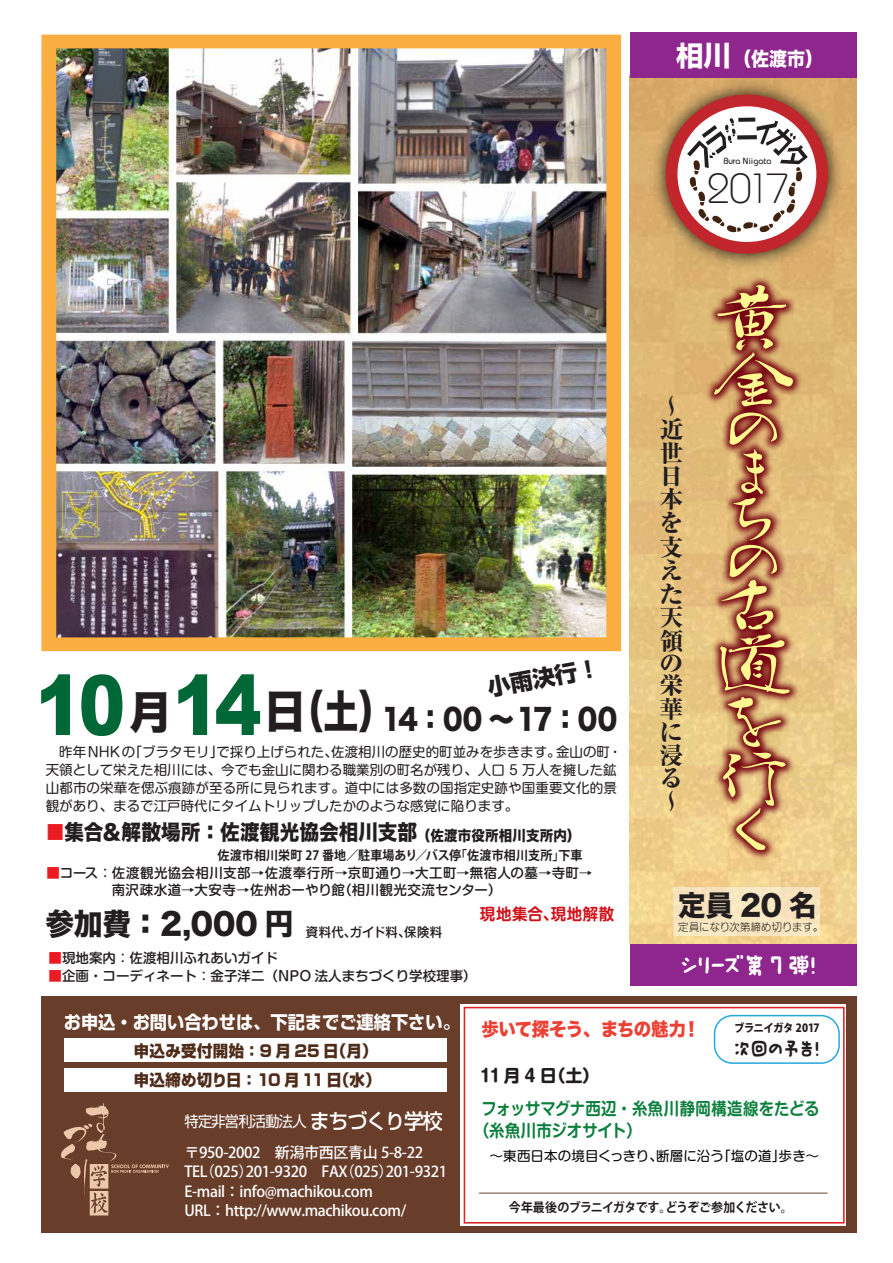
<style>
.page{position:relative;width:893px;height:1263px;background:#fff}
.page>*{position:absolute;margin:0;border:0;box-sizing:border-box;transform-origin:0 0}
.t1{font:300 59.1px/55.1px "Kazuraki SP2 N";color:#fff78f}
.t2{font:300 42.15px "Bauhaus";color:#221e1f}
.t3{font:29.85px "Hira Kaku Std N W8";color:#221e1f;scale:.96 1}
.t4{font:28.8px "Hira Kaku Std N W8";letter-spacing:-.05em;color:#221e1f;scale:.87 1}
.t5{font:28.35px "Hira Kaku Std N W8";color:#221e1f;scale:.96 1}
.t6{font:700 27.3px "Shin Go Pro";color:#fff}
.t7{font:800 24px/23.2px "Ryumin Pro";color:#221e1f}
.t8{font:24px "Elmer P Font";letter-spacing:-.08em;color:#fff;scale:.96 1}
.t9{font:800 22.65px "Shin Go Pro";color:#221e1f}
.t10{font:21px "Hira Kaku Std N W8";color:#221e1f;scale:.94 1}
.t11{font:20.25px "Elmer P Font";letter-spacing:-.1em;color:#211d1e;scale:.94 1}
.t12{font:19.2px "Hira Kaku Std N W8";color:#fff;scale:.94 1}
.t13{font:18.6px "Hira Kaku Std N W8";letter-spacing:-.025em;color:#ed4035;scale:.94 1}
.t14{font:700 18px "Shin Go Pro";color:#fff;scale:.96 1}
.t15{font:700 17.1px/22px "Shin M Go De";color:#0d803e;scale:.9 1}
.t16{font:700 17.1px "Shin M Go";color:#221e1f}
.t17{font:800 16.05px "Shin Go Pro";letter-spacing:.01em;color:#4e2c19;scale:.96 1}
.t18{font:700 16.05px "Shin M Go De";letter-spacing:.035em;color:#d1111a;scale:.96 1}
.t19{font:500 15px/19.5px "Koz Go Pro";letter-spacing:-.025em;color:#fff}
.t20{font:15px "Shin Go Pro";letter-spacing:-.05em;color:#fff;scale:.95 1}
.t21{font:13.5px/18px "Shin M Go";color:#221e1f}
.t22{font:500 13.5px/16.5px "Shin M Go";letter-spacing:.03em;color:#221e1f}
.t23{font:500 13.5px "Shin M Go";color:#221e1f}
.t24{font:13.5px "Shin M Go";letter-spacing:.005em;color:#000}
.t25{font:700 12.75px "Koz Go Pro";letter-spacing:.015em;color:#221e1f;scale:.94 1}
.t26{font:700 12.75px "Koz Go Pro";letter-spacing:-.045em;color:#211d1e;scale:.94 1}
.t27{font:500 12.75px "Shin M Go";letter-spacing:.02em;color:#221e1f;scale:.96 1}
.t28{font:800 11.25px "Koz Go Pro";letter-spacing:-.045em;color:#211d1e;scale:.94 1}
.t29{font:300 10.65px "Shin M Go";letter-spacing:.005em;color:#221e1f;scale:.96 1}
.t30{font:500 9px "Bauhaus";color:#221e1f}
.s1{font-family:"Arial";font-weight:900;font-size:83.4px;color:#006837}
.s2{font-size:44.85px}
.s3{color:#eb1b23}
.s4{font-size:14.4px}
.s5{font-weight:500;font-size:21px}
</style>
<div class="page">
<img style="left:630px;top:78px;width:226px;height:866px">
<div style="left:42px;top:996px;width:815px;height:237px;background:#683d29"></div>
<svg style="left:61px;top:1103px;width:108px;height:112px"></svg>
<div style="left:64px;top:1068px;width:382px;height:23px;background:#fff"></div>
<div style="left:64px;top:1038px;width:382px;height:24px;background:#fff"></div>
<div style="left:674px;top:887px;width:146px;height:49px;background:#f8e7c1"></div>
<div style="left:460px;top:1004px;width:386px;height:222px;background:#fff"></div>
<div style="left:464px;top:1007px;width:381px;height:216px;border:2px solid #db2324"></div>
<img style="left:643px;top:78px;width:207px;height:198px">
<svg style="left:672px;top:100px;width:150px;height:148px"></svg>
<div style="left:666px;top:95px;width:162px;height:159px;border:12px solid #c1262c;border-radius:50%"></div>
<svg style="left:687px;top:117px;width:121px;height:106px"></svg>
<div style="left:630px;top:33px;width:226px;height:45px;background:#8f268d"></div>
<div style="left:630px;top:944px;width:226px;height:42px;background:#8f268d"></div>
<img style="left:41px;top:35px;width:580px;height:616px">
<div style="left:714px;top:1015px;width:126px;height:49px;border:2px solid #25a8df;border-radius:18px"></div>
<hr style="left:479px;top:1192px;width:348px;height:2px;background:#998379">
<img style="left:652px;top:223px;width:203px;height:689px">
<h3 class="t6" style="left:676px;top:34px;width:56px">相川</h3>
<h3 class="t12" style="left:733px;top:48px;width:97px">（佐渡市）</h3>
<p class="t30" style="left:723px;top:156px;width:50px">Bura Niigata</p>
<h3 class="t9" style="left:485px;top:669px;width:115px;rotate:-10deg">小雨決行！</h3>
<h3 class="t4" style="left:35px;top:703px;width:670px"><span class="s1">10</span><span class="s2">月</span><span class="s1">14</span><span class="s2">日（土）</span>14：00 ～17：00</h3>
<p class="t21" style="left:46px;top:741px;width:578px;text-indent:14px">昨年NHKの「ブラタモリ」で採り上げられた、佐渡相川の歴史的町並みを歩きます。金山の町・天領として栄えた相川には、今でも金山に関わる職業別の町名が残り、人口 5 万人を擁した鉱山都市の栄華を偲ぶ痕跡が至る所に見られます。道中には多数の国指定史跡や国重要文化的景観があり、まるで江戸時代にタイムトリップしたかのような感覚に陥ります。</p>
<h3 class="t10" style="left:45px;top:820px;width:571px"><span class="s3">■</span>集合＆解散場所：佐渡観光協会相川支部 <span class="s4">（佐渡市役所相川支所内）</span></h3>
<p class="t25" style="left:217px;top:847px;width:390px">佐渡市相川栄町 27 番地／駐車場あり／バス停「佐渡市相川支所」下車</p>
<p class="t22" style="left:112px;top:864px;width:482px;text-indent:-66px"><span class="s3">■</span>コース：佐渡観光協会相川支部→佐渡奉行所→京町通り→大工町→無宿人の墓→寺町→南沢疎水道→大安寺→佐州おーやり館（相川観光交流センター）</p>
<h3 class="t3" style="left:45px;top:907px;width:260px">参加費：2,000 円</h3>
<p class="t18" style="left:480px;top:902px;width:141px">現地集合、現地解散</p>
<p class="t27" style="left:306px;top:923px;width:143px">資料代、ガイド料、保険料</p>
<p class="t23" style="left:49px;top:949px;width:231px"><span class="s3">■</span>現地案内：佐渡相川ふれあいガイド</p>
<p class="t23" style="left:49px;top:966px;width:430px"><span class="s3">■</span>企画・コーディネート：金子洋二（NPO 法人まちづくり学校理事）</p>
<h2 class="t2" style="left:707px;top:163px;width:84px">2017</h2>
<h3 class="t7" style="left:660px;top:393px;width:25px">〜近世日本を支えた天領の栄華に浸る〜</h3>
<h1 class="t1" style="left:723px;top:289px;width:80px;line-height:61.5px">黄金</h1>
<h1 class="t1" style="left:723px;top:405px;width:55px;line-height:46.5px">のまち</h1>
<h1 class="t1" style="left:723px;top:537px;width:55px;line-height:47.4px">の古</h1>
<h1 class="t1" style="left:723px;top:640px;width:71px">道を行く</h1>
<h3 class="t5" style="left:678px;top:889px;width:146px">定員 20 名</h3>
<p class="t29" style="left:678px;top:920px;width:152px">定員になり次第締め切ります。</p>
<h3 class="t8" style="left:680px;top:953px;width:144px">シリーズ第 7 弾！</h3>
<h3 class="t14" style="left:64px;top:1008px;width:414px">お申込・お問い合わせは、下記までご連絡下さい。</h3>
<p class="t17" style="left:134px;top:1038px;width:255px">申込み受付開始：9 月 25 日（月）</p>
<p class="t17" style="left:134px;top:1067px;width:258px">申込締め切り日：10 月 11日（水）</p>
<p class="t20" style="left:185px;top:1108px;width:273px">特定非営利活動法人 <span class="s5">まちづくり学校</span></p>
<p class="t19" style="left:185px;top:1143px;width:264px">〒950-2002　新潟市西区青山 5-8-22<br>TEL（025）201-9320　FAX（025）201-9321<br>E-mail：info@machikou.com<br>URL：http://www.machikou.com/</p>
<h3 class="t13" style="left:481px;top:1019px;width:234px">歩いて探そう、まちの魅力！</h3>
<p class="t16" style="left:480px;top:1063px;width:121px">11 月 4 日（土）</p>
<p class="t28" style="left:734px;top:1021px;width:93px">ブラニイガタ 2017</p>
<h3 class="t11" style="left:733px;top:1038px;width:95px">次回の予告！</h3>
<p class="t15" style="left:474px;top:1095px;width:386px;text-indent:8px">フォッサマグナ西辺・糸魚川静岡構造線をたどる（糸魚川市ジオサイト）</p>
<p class="t24" style="left:490px;top:1147px;width:331px">～東西日本の境目くっきり、断層に沿う「塩の道」歩き～</p>
<p class="t26" style="left:509px;top:1199px;width:304px">今年最後のブラニイガタです。どうぞご参加ください。</p>
</div>
